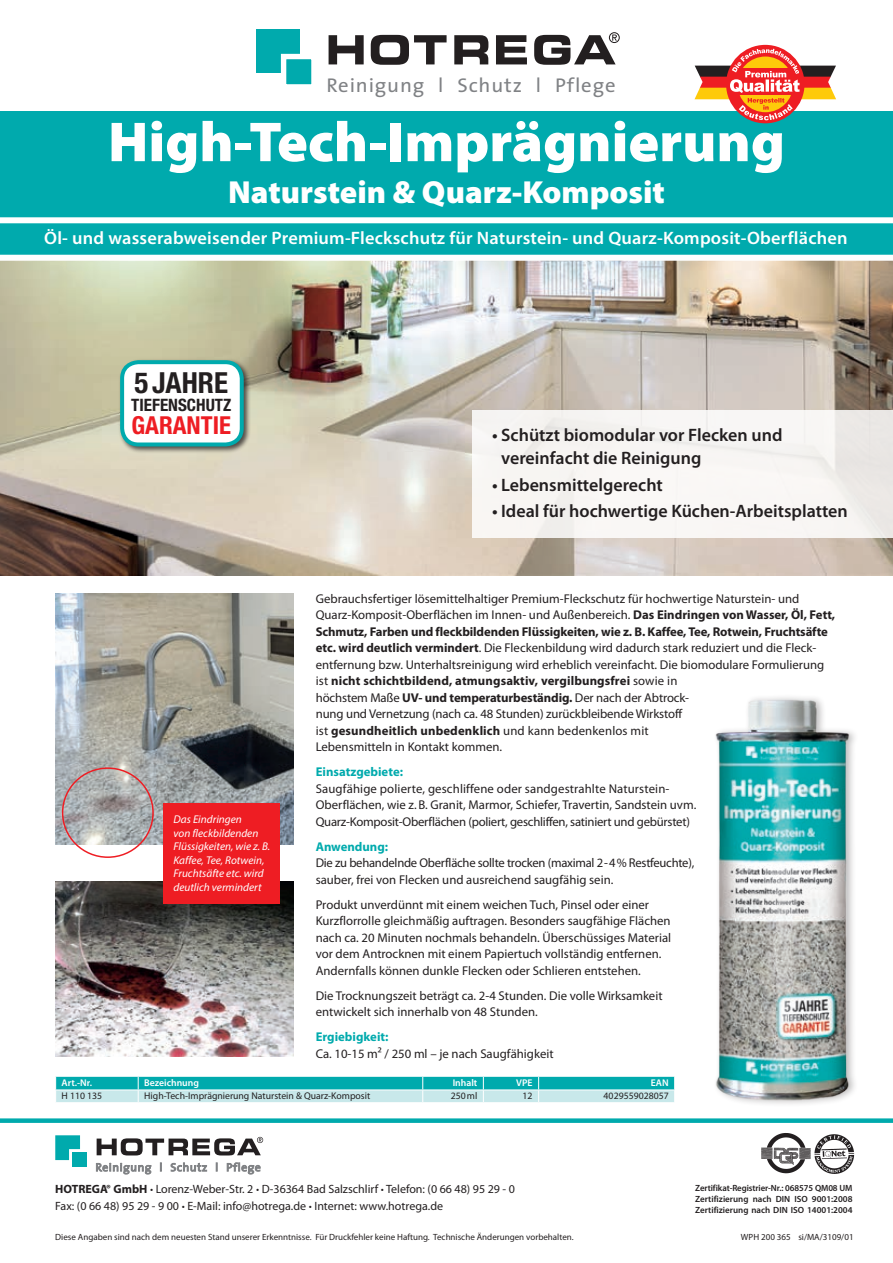
<style>
.page{position:relative;width:893px;height:1263px;background:#fff}
.page>*{position:absolute;margin:0;border:0;box-sizing:border-box;transform-origin:0 0}
.t1{font:900 56.7px "Myriad Pro";color:#fff}
.t2{font:900 31.95px "Myriad Pro";color:#fff}
.t3{font:700 condensed 29.1px "Helvetica Neue LT Pro";color:#231f20}
.t4{font:700 condensed 24.75px "Helvetica Neue LT Pro";color:#ee1d23}
.t5{font:19.95px "The Sans";letter-spacing:.04em;color:#808285;scale:1.04 1}
.t6{font:600 18px/22.5px "Myriad Pro";color:#231f20}
.t7{font:600 18px "Myriad Pro";letter-spacing:.01em;color:#fff}
.t8{font:700 condensed 17.1px "Helvetica Neue LT Pro";color:#231f20}
.t9{font:12.75px/16.5px "Myriad Pro";color:#231f20}
.t10{font:12.75px/16.5px "Myriad Pro";letter-spacing:-.02em;color:#231f20}
.t11{font:700 12.75px "Myriad Pro";color:#00aaad}
.t12{font:12px/16.5px "Myriad Pro";color:#231f20}
.t13{font:italic 11.25px/13.5px "Myriad Pro";color:#fff}
.t14{font:9.75px "Myriad Pro";color:#231f20}
.t15{font:600 9.75px "Myriad Pro";color:#fff}
.t16{font:9px "Myriad Pro";color:#231f20}
.t17{font:600 9px/10.8px "Myriad Pro";color:#231f20;text-align:justify}
.s1{font-weight:700}
.s2{font-weight:700;font-size:10.5px}
</style>
<div class="page">
<img style="left:0;top:261px;width:893px;height:314px">
<div style="left:472px;top:411px;width:421px;height:127px;background:linear-gradient(to right,#f9f7f5,#f2f0ee)"></div>
<div style="left:0;top:112px;width:893px;height:143px;background:#00aaad"></div>
<div style="left:0;top:217px;width:893px;height:6px;background:#fff"></div>
<svg style="left:55px;top:1076px;width:620px;height:26px;background:#6dccce"></svg>
<img style="left:715px;top:697px;width:140px;height:407px">
<img style="left:55px;top:881px;width:238px;height:176px">
<div style="left:0;top:1118px;width:893px;height:5px;background:#00aaad"></div>
<div style="left:256px;top:29px;width:44px;height:44px;background:#00aaad"></div>
<div style="left:281px;top:54px;width:36px;height:36px;background:#00aaad;border:5px solid #fff"></div>
<svg style="left:329px;top:32px;width:291px;height:33px"></svg>
<img style="left:761px;top:1133px;width:94px;height:41px">
<svg style="left:97px;top:1137px;width:166px;height:18px"></svg>
<svg style="left:55px;top:1135px;width:25px;height:25px"></svg>
<div style="left:72px;top:1152px;width:15px;height:15px;background:#00aaad"></div>
<svg style="left:96px;top:1163px;width:164px;height:11px"></svg>
<div style="left:726px;top:45px;width:78px;height:78px;background:#ee1d23;border-radius:50%"></div>
<svg style="left:694px;top:49px;width:142px;height:71px"></svg>
<div style="left:118px;top:358px;width:133px;height:96px;background:#231f20;opacity:.75"></div>
<div style="left:122px;top:362px;width:120px;height:82px;background:#fff;border-radius:16px"></div>
<div style="left:120px;top:360px;width:124px;height:86px;border:4px solid #00aaad;border-radius:16px"></div>
<img style="left:55px;top:593px;width:238px;height:251px">
<div style="left:62px;top:767px;width:92px;height:91px;border:2px solid #ee1d23;border-radius:50%"></div>
<div style="left:164px;top:803px;width:116px;height:101px;background:#ee1d23"></div>
<h3 class="t5" style="left:326px;top:69px;width:279px">Reinigung l Schutz l Pflege</h3>
<h1 class="t1" style="left:108px;top:104px;width:678px">High-Tech-Imprägnierung</h1>
<h2 class="t2" style="left:228px;top:171px;width:438px">Naturstein &amp; Quarz-Komposit</h2>
<h3 class="t7" style="left:44px;top:226px;width:805px">Öl- und wasserabweisender Premium-Fleckschutz für Naturstein- und Quarz-Komposit-Oberflächen</h3>
<h3 class="t3" style="left:135px;top:366px;width:95px">5JAHRE</h3>
<h3 class="t8" style="left:131px;top:395px;width:102px">TIEFENSCHUTZ</h3>
<h3 class="t4" style="left:131px;top:410px;width:101px">GARANTIE</h3>
<p class="t13" style="left:173px;top:812px;width:98px">Das Eindringen<br>von fleckbildenden<br>Flüssigkeiten, wie z. B.<br>Kaffee, Tee, Rotwein,<br>Fruchtsäfte etc. wird deutlich vermindert</p>
<h3 class="t6" style="left:501px;top:424px;width:283px;text-indent:-9px">• Schützt biomodular vor Flecken und vereinfacht die Reinigung</h3>
<h3 class="t6" style="left:492px;top:473px;width:172px">• Lebensmittelgerecht</h3>
<h3 class="t6" style="left:492px;top:500px;width:357px">• Ideal für hochwertige Küchen-Arbeitsplatten</h3>
<p class="t9" style="left:316px;top:590px;width:521px">Gebrauchsfertiger lösemittelhaltiger Premium-Fleckschutz für hochwertige Naturstein- und Quarz-Komposit-Oberflächen im Innen- und Außenbereich. <span class="s1">Das Eindringen von Wasser, Öl, Fett, Schmutz, Farben und fleckbildenden Flüssigkeiten, wie z. B. Kaffee, Tee, Rotwein, Fruchtsäfte etc. wird deutlich vermindert</span>. Die Fleckenbildung wird dadurch stark reduziert und die Fleck&shy;entfernung bzw. Unterhaltsreinigung wird erheblich vereinfacht. Die biomodulare Formulierung ist <span class="s1">nicht schichtbildend, atmungsaktiv, vergilbungsfrei</span> sowie in<br>höchstem Maße <span class="s1">UV- und temperaturbeständig.</span> Der nach der Abtrock-<br>nung und Vernetzung (nach ca. 48 Stunden) zurückbleibende Wirkstoff<br>ist <span class="s1">gesundheitlich unbedenklich</span> und kann bedenkenlos mit<br>Lebensmitteln in Kontakt kommen.</p>
<p class="t11" style="left:316px;top:765px;width:89px">Einsatzgebiete:</p>
<p class="t9" style="left:316px;top:780px;width:382px">Saugfähige polierte, geschliffene oder sandgestrahlte Naturstein-<br>Oberflächen, wie z.B. Granit, Marmor, Schiefer, Travertin, Sandstein uvm.<br>Quarz-Komposit-Oberflächen (poliert, geschliffen, satiniert und gebürstet)</p>
<p class="t11" style="left:316px;top:839px;width:74px">Anwendung:</p>
<p class="t10" style="left:316px;top:855px;width:380px">Die zu behandelnde Oberfläche sollte trocken (maximal 2-4% Restfeuchte), sauber, frei von Flecken und ausreichend saugfähig sein.</p>
<p class="t9" style="left:316px;top:896px;width:357px">Produkt unverdünnt mit einem weichen Tuch, Pinsel oder einer Kurzflorrolle gleichmäßig auftragen. Besonders saugfähige Flächen nach ca. 20 Minuten nochmals behandeln. Überschüssiges Material vor dem Antrocknen mit einem Papiertuch vollständig entfernen.<br>Andernfalls können dunkle Flecken oder Schlieren entstehen.</p>
<p class="t9" style="left:316px;top:987px;width:348px">Die Trocknungszeit beträgt ca. 2-4 Stunden. Die volle Wirksamkeit entwickelt sich innerhalb von 48 Stunden.</p>
<p class="t11" style="left:316px;top:1030px;width:74px">Ergiebigkeit:</p>
<p class="t9" style="left:316px;top:1045px;width:239px">Ca. 10-15 m² / 250 ml – je nach Saugfähigkeit</p>
<p class="t15" style="left:62px;top:1076px;width:32px">Art.-Nr.</p>
<p class="t15" style="left:144px;top:1076px;width:56px">Bezeichnung</p>
<p class="t15" style="left:453px;top:1076px;width:26px">Inhalt</p>
<p class="t15" style="left:516px;top:1076px;width:18px">VPE</p>
<p class="t15" style="left:651px;top:1076px;width:19px">EAN</p>
<p class="t14" style="left:62px;top:1091px;width:42px">H 110 135</p>
<p class="t14" style="left:144px;top:1091px;width:228px">High-Tech-Imprägnierung Naturstein &amp; Quarz-Komposit</p>
<p class="t14" style="left:451px;top:1091px;width:28px">250ml</p>
<p class="t14" style="left:523px;top:1091px;width:12px">12</p>
<p class="t14" style="left:604px;top:1091px;width:67px">4029559028057</p>
<p class="t12" style="left:55px;top:1181px;width:461px"><span class="s1">HOTREGA</span><span class="s2">®</span> <span class="s1">GmbH ·</span> Lorenz-Weber-Str. 2 <span class="s1">·</span> D-36364 Bad Salzschlirf <span class="s1">·</span> Telefon: (0 66 48) 95 29 - 0<br>Fax: (0 66 48) 95 29 - 9 00 <span class="s1">·</span> E-Mail: info@hotrega.de <span class="s1">·</span> Internet: www.hotrega.de</p>
<p class="t17" style="left:695px;top:1182px;width:159px">Zertifikat-Registrier-Nr.: 068575 QM08 UM Zertifizierung nach DIN ISO 9001:2008<br>Zertifizierung nach DIN ISO 14001:2004</p>
<p class="t16" style="left:55px;top:1232px;width:520px">Diese Angaben sind nach dem neuesten Stand unserer Erkenntnisse. Für Druckfehler keine Haftung. Technische Änderungen vorbehalten.</p>
<p class="t16" style="left:741px;top:1232px;width:114px">WPH 200 365 si/MA/3109/01</p>
</div>
